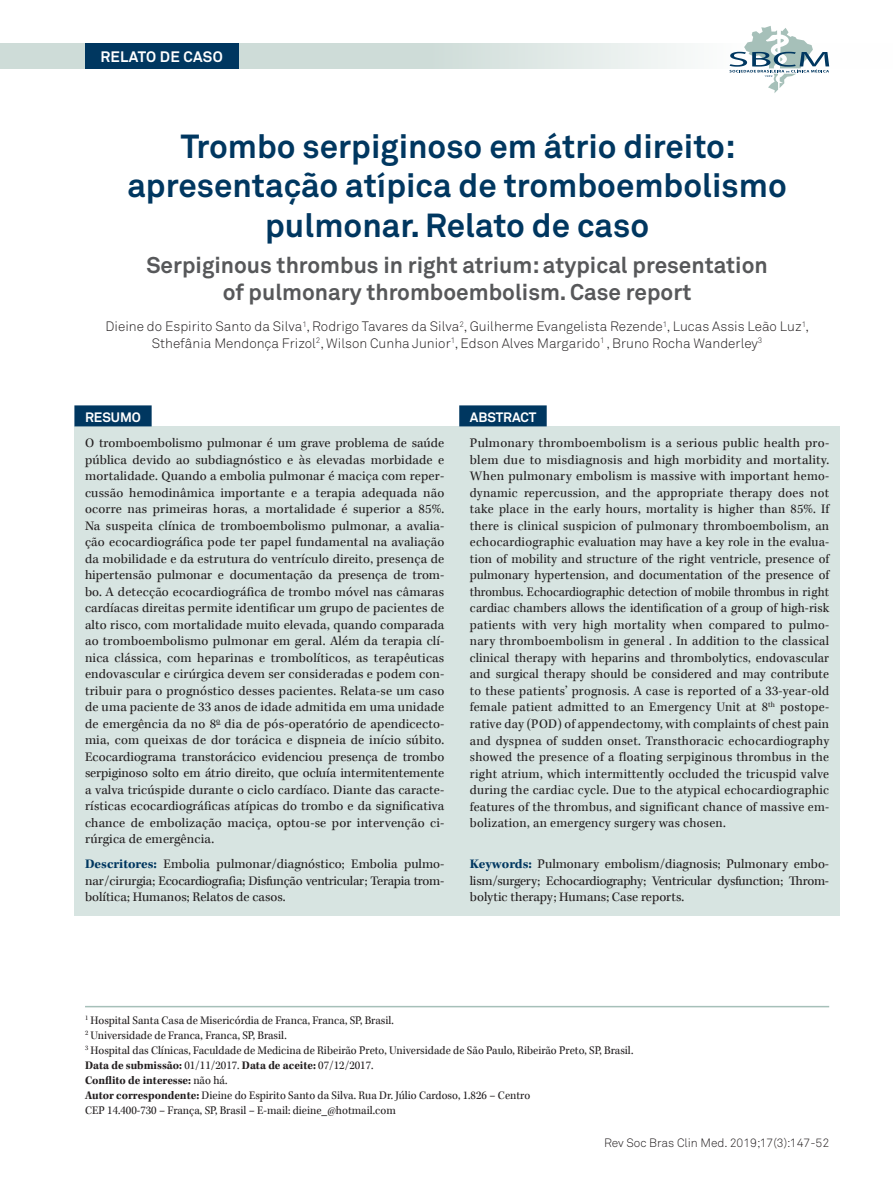
<style>
.page{position:relative;width:893px;height:1191px;background:#fff}
.page>*{position:absolute;margin:0;border:0;box-sizing:border-box;transform-origin:0 0}
.t1{font:700 33px/39.6px "Akkurat Pro";color:#003760;text-align:center}
.t2{font:700 22.5px/27px "Akkurat Pro";color:#57585a;text-align:center}
.t3{font:700 15px "Akkurat Pro";letter-spacing:.02em;color:#fff}
.t4{font:13.5px/16.5px "Kepler Std";letter-spacing:.005em;color:#231f20;text-align:justify}
.t5{font:13.5px/16.5px "Akkurat Light Pro";color:#231f20;text-align:center}
.t6{font:700 13.5px "Akkurat Pro";color:#fff}
.t7{font:12px/15px "Kepler Std";color:#231f20;scale:.95 1}
.t8{font:12px "Akkurat Light Pro";color:#231f20}
.s1{font-weight:700;color:#003760}
.s2{font-weight:700}
</style>
<div class="page">
<svg style="left:0;top:43px;width:830px;height:26px;background:#d9e4e1"></svg>
<div style="left:85px;top:43px;width:153px;height:26px;background:#003760"></div>
<svg style="left:729px;top:26px;width:100px;height:67px"></svg>
<div style="left:74px;top:426px;width:766px;height:490px;background:#d7e4e1"></div>
<hr style="left:85px;top:1006px;width:744px;height:1px;background:#a6c0b9">
<div style="left:74px;top:405px;width:78px;height:21px;background:#003760"></div>
<div style="left:459px;top:405px;width:88px;height:21px;background:#003760"></div>
<p class="t3" style="left:100px;top:47px;width:124px">RELATO DE CASO</p>
<h1 class="t1" style="left:127px;top:127px;width:661px">Trombo serpiginoso em átrio direito: apresentação atípica de tromboembolismo pulmonar. Relato de caso</h1>
<h2 class="t2" style="left:146px;top:252px;width:623px">Serpiginous thrombus in right atrium: atypical presentation of pulmonary thromboembolism. Case report</h2>
<p class="t5" style="left:106px;top:318px;width:705px">Dieine do Espirito Santo da Silva<sup>1</sup>, Rodrigo Tavares da Silva<sup>2</sup>, Guilherme Evangelista Rezende<sup>1</sup>, Lucas Assis Leão Luz<sup>1</sup>,<br>Sthefânia Mendonça Frizol<sup>2</sup>, Wilson Cunha Junior<sup>1</sup>, Edson Alves Margarido<sup>1</sup> , Bruno Rocha Wanderley<sup>3</sup></p>
<p class="t6" style="left:85px;top:409px;width:57px">RESUMO</p>
<p class="t4" style="left:85px;top:435px;width:361px">O tromboembolismo pulmonar é um grave problema de saúde pública devido ao subdiagnóstico e às elevadas morbidade e mortalidade. Quando a embolia pulmonar é maciça com reper&shy;cussão hemodinâmica importante e a terapia adequada não ocorre nas primeiras horas, a mortalidade é superior a 85%.<br>Na suspeita clínica de tromboembolismo pulmonar, a avalia&shy;ção ecocardiográfica pode ter papel fundamental na avaliação da mobilidade e da estrutura do ventrículo direito, presença de hipertensão pulmonar e documentação da presença de trom&shy;bo. A detecção ecocardiográfica de trombo móvel nas câmaras cardíacas direitas permite identificar um grupo de pacientes de alto risco, com mortalidade muito elevada, quando comparada ao tromboembolismo pulmonar em geral. Além da terapia clí&shy;nica clássica, com heparinas e trombolíticos, as terapêuticas endovascular e cirúrgica devem ser consideradas e podem con&shy;tribuir para o prognóstico desses pacientes. Relata-se um caso de uma paciente de 33 anos de idade admitida em uma unidade de emergência da no 8<sup>o</sup> dia de pós-operatório de apendicecto&shy;mia, com queixas de dor torácica e dispneia de início súbito.<br>Ecocardiograma transtorácico evidenciou presença de trombo serpiginoso solto em átrio direito, que ocluía intermitentemente a valva tricúspide durante o ciclo cardíaco. Diante das caracte&shy;rísticas ecocardiográficas atípicas do trombo e da significativa chance de embolização maciça, optou-se por intervenção ci&shy;rúrgica de emergência.</p>
<p class="t4" style="left:85px;top:856px;width:361px"><span class="s1">Descritores:</span> Embolia pulmonar/diagnóstico; Embolia pulmo&shy;nar/cirurgia; Ecocardiografia; Disfunção ventricular; Terapia trom&shy;bolítica; Humanos; Relatos de casos.</p>
<p class="t6" style="left:470px;top:409px;width:68px">ABSTRACT</p>
<p class="t4" style="left:470px;top:435px;width:361px">Pulmonary thromboembolism is a serious public health pro&shy;blem due to misdiagnosis and high morbidity and mortality.<br>When pulmonary embolism is massive with important hemo&shy;dynamic repercussion, and the appropriate therapy does not take place in the early hours, mortality is higher than 85%. If there is clinical suspicion of pulmonary thromboembolism, an echocardiographic evaluation may have a key role in the evalua&shy;tion of mobility and structure of the right ventricle, presence of pulmonary hypertension, and documentation of the presence of thrombus. Echocardiographic detection of mobile thrombus in right cardiac chambers allows the identification of a group of high-risk patients with very high mortality when compared to pulmo&shy;nary thromboembolism in general . In addition to the classical clinical therapy with heparins and thrombolytics, endovascular and surgical therapy should be considered and may contribute to these patients’ prognosis. A case is reported of a 33-year-old female patient admitted to an Emergency Unit at 8<sup>th</sup> postope&shy;rative day (POD) of appendectomy, with complaints of chest pain and dyspnea of sudden onset. Transthoracic echocardiography showed the presence of a floating serpiginous thrombus in the right atrium, which intermittently occluded the tricuspid valve during the cardiac cycle. Due to the atypical echocardiographic features of the thrombus, and significant chance of massive em&shy;bolization, an emergency surgery was chosen.</p>
<p class="t4" style="left:470px;top:856px;width:361px"><span class="s1">Keywords:</span> Pulmonary embolism/diagnosis; Pulmonary embo&shy;lism/surgery; Echocardiography; Ventricular dysfunction; Throm&shy;bolytic therapy; Humans; Case reports.</p>
<p class="t7" style="left:85px;top:1013px;width:579px"><sup>1</sup> Hospital Santa Casa de Misericórdia de Franca, Franca, SP, Brasil.<br><sup>2</sup> Universidade de Franca, Franca, SP, Brasil.<br><sup>3</sup> Hospital das Clínicas, Faculdade de Medicina de Ribeirão Preto, Universidade de São Paulo, Ribeirão Preto, SP, Brasil.<br><span class="s2">Data de submissão:</span> 01/11/2017. <span class="s2">Data de aceite:</span> 07/12/2017.<br><span class="s2">Conflito de interesse:</span> não há.<br><span class="s2">Autor correspondente:</span> Dieine do Espirito Santo da Silva. Rua Dr. Júlio Cardoso, 1.826 – Centro<br>CEP 14.400-730 – França, SP, Brasil – E-mail: dieine_@hotmail.com</p>
<p class="t8" style="left:604px;top:1135px;width:227px">Rev Soc Bras Clin Med. 2019;17(3):147-52</p>
</div>
